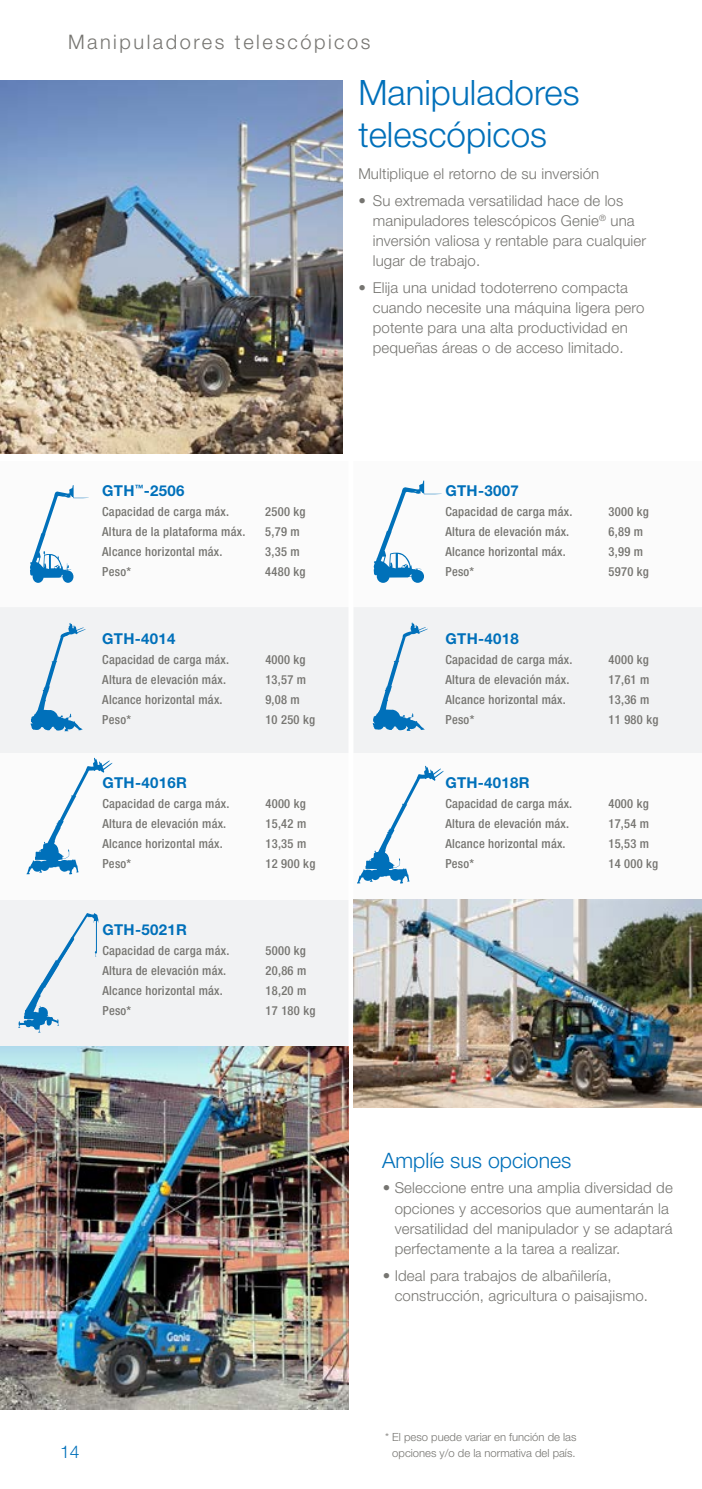
<style>
.page{position:relative;width:702px;height:1489px;background:#fff}
.page>*{position:absolute;margin:0;border:0;box-sizing:border-box;transform-origin:0 0}
.t1{font:300 35px/42px "Helvetica Neue LT Std";color:#0070ba}
.t2{font:300 21.25px "Helvetica Neue LT Std";color:#0070ba}
.t3{font:300 20px "Helvetica Neue LT Std";letter-spacing:.125em;color:#767571}
.t4{font:300 17.5px "Helvetica Neue LT Std";color:#0070ba}
.t5{font:300 15px/20px "Helvetica Neue LT Std";letter-spacing:.01em;color:#767571}
.t6{font:700 15px "Helvetica Neue LT Std";letter-spacing:.02em;color:#0070ba}
.t7{font:500 condensed 12.5px "Helvetica Neue LT Std";letter-spacing:.02em;color:#767571}
.t8{font:300 11.25px/16.2px "Helvetica Neue LT Std";color:#767571;text-align:center}
</style>
<div class="page">
<div style="left:0;top:461px;width:702px;height:146px;background:#fbfbfb"></div>
<div style="left:0;top:607px;width:702px;height:146px;background:#f1f2f3"></div>
<div style="left:0;top:899px;width:702px;height:147px;background:#f1f2f3"></div>
<div style="left:0;top:753px;width:702px;height:146px;background:#fbfbfb"></div>
<div style="left:348px;top:453px;width:5px;height:863px;background:#fff"></div>
<svg style="left:357px;top:765px;width:86px;height:118px"></svg>
<svg style="left:18px;top:913px;width:81px;height:119px"></svg>
<hr style="left:96px;top:915px;width:1px;height:36px;background:#0070ba">
<svg style="left:30px;top:485px;width:59px;height:98px"></svg>
<svg style="left:372px;top:622px;width:56px;height:109px"></svg>
<svg style="left:27px;top:757px;width:85px;height:117px"></svg>
<img style="left:0;top:80px;width:342px;height:373px">
<img style="left:353px;top:899px;width:349px;height:208px">
<svg style="left:30px;top:623px;width:56px;height:108px"></svg>
<svg style="left:373px;top:480px;width:68px;height:103px"></svg>
<img style="left:0;top:1046px;width:348px;height:363px">
<h3 class="t3" style="left:68px;top:30px;width:304px">Manipuladores telescópicos</h3>
<h1 class="t1" style="left:358px;top:71px;width:223px">Manipuladores telescópicos</h1>
<p class="t5" style="left:358px;top:163px;width:242px">Multiplique el retorno de su inversión</p>
<p class="t5" style="left:373px;top:190px;width:275px;text-indent:-14px">• Su extremada versatilidad hace de los manipuladores telescópicos Genie<sup>®</sup> una inversión valiosa y rentable para cualquier lugar de trabajo.</p>
<p class="t5" style="left:373px;top:277px;width:273px;text-indent:-14px">• Elija una unidad todoterreno compacta cuando necesite una máquina ligera pero potente para una alta productividad en pequeñas áreas o de acceso limitado.</p>
<p class="t6" style="left:102px;top:481px;width:84px">GTH<sup>™</sup>-2506</p>
<p class="t7" style="left:102px;top:504px;width:128px">Capacidad de carga máx.</p>
<p class="t7" style="left:265px;top:504px;width:42px">2500 kg</p>
<p class="t7" style="left:102px;top:524px;width:145px">Altura de la plataforma máx.</p>
<p class="t7" style="left:265px;top:524px;width:36px">5,79 m</p>
<p class="t7" style="left:102px;top:544px;width:122px">Alcance horizontal máx.</p>
<p class="t7" style="left:265px;top:544px;width:36px">3,35 m</p>
<p class="t7" style="left:102px;top:564px;width:30px">Peso*</p>
<p class="t7" style="left:265px;top:564px;width:42px">4480 kg</p>
<p class="t6" style="left:102px;top:629px;width:75px">GTH-4014</p>
<p class="t7" style="left:102px;top:652px;width:128px">Capacidad de carga máx.</p>
<p class="t7" style="left:265px;top:652px;width:42px">4000 kg</p>
<p class="t7" style="left:102px;top:672px;width:125px">Altura de elevación máx.</p>
<p class="t7" style="left:265px;top:672px;width:42px">13,57 m</p>
<p class="t7" style="left:102px;top:692px;width:122px">Alcance horizontal máx.</p>
<p class="t7" style="left:265px;top:692px;width:36px">9,08 m</p>
<p class="t7" style="left:102px;top:712px;width:30px">Peso*</p>
<p class="t7" style="left:265px;top:712px;width:51px">10 250 kg</p>
<p class="t6" style="left:102px;top:773px;width:86px">GTH-4016R</p>
<p class="t7" style="left:102px;top:795px;width:128px">Capacidad de carga máx.</p>
<p class="t7" style="left:265px;top:795px;width:42px">4000 kg</p>
<p class="t7" style="left:102px;top:815px;width:125px">Altura de elevación máx.</p>
<p class="t7" style="left:265px;top:815px;width:42px">15,42 m</p>
<p class="t7" style="left:102px;top:835px;width:122px">Alcance horizontal máx.</p>
<p class="t7" style="left:265px;top:835px;width:42px">13,35 m</p>
<p class="t7" style="left:102px;top:855px;width:30px">Peso*</p>
<p class="t7" style="left:265px;top:855px;width:51px">12 900 kg</p>
<p class="t6" style="left:102px;top:920px;width:86px">GTH-5021R</p>
<p class="t7" style="left:102px;top:942px;width:128px">Capacidad de carga máx.</p>
<p class="t7" style="left:265px;top:942px;width:42px">5000 kg</p>
<p class="t7" style="left:102px;top:962px;width:125px">Altura de elevación máx.</p>
<p class="t7" style="left:265px;top:962px;width:42px">20,86 m</p>
<p class="t7" style="left:102px;top:982px;width:122px">Alcance horizontal máx.</p>
<p class="t7" style="left:265px;top:982px;width:42px">18,20 m</p>
<p class="t7" style="left:102px;top:1002px;width:30px">Peso*</p>
<p class="t7" style="left:265px;top:1002px;width:51px">17 180 kg</p>
<h3 class="t4" style="left:60px;top:1441px;width:21px">14</h3>
<p class="t6" style="left:445px;top:481px;width:75px">GTH-3007</p>
<p class="t7" style="left:445px;top:504px;width:128px">Capacidad de carga máx.</p>
<p class="t7" style="left:608px;top:504px;width:42px">3000 kg</p>
<p class="t7" style="left:445px;top:524px;width:125px">Altura de elevación máx.</p>
<p class="t7" style="left:608px;top:524px;width:36px">6,89 m</p>
<p class="t7" style="left:445px;top:544px;width:122px">Alcance horizontal máx.</p>
<p class="t7" style="left:608px;top:544px;width:36px">3,99 m</p>
<p class="t7" style="left:445px;top:564px;width:30px">Peso*</p>
<p class="t7" style="left:608px;top:564px;width:42px">5970 kg</p>
<p class="t6" style="left:445px;top:629px;width:75px">GTH-4018</p>
<p class="t7" style="left:445px;top:652px;width:128px">Capacidad de carga máx.</p>
<p class="t7" style="left:608px;top:652px;width:42px">4000 kg</p>
<p class="t7" style="left:445px;top:672px;width:125px">Altura de elevación máx.</p>
<p class="t7" style="left:608px;top:672px;width:42px">17,61 m</p>
<p class="t7" style="left:445px;top:692px;width:122px">Alcance horizontal máx.</p>
<p class="t7" style="left:608px;top:692px;width:42px">13,36 m</p>
<p class="t7" style="left:445px;top:712px;width:30px">Peso*</p>
<p class="t7" style="left:608px;top:712px;width:51px">11 980 kg</p>
<p class="t6" style="left:445px;top:773px;width:86px">GTH-4018R</p>
<p class="t7" style="left:445px;top:796px;width:128px">Capacidad de carga máx.</p>
<p class="t7" style="left:608px;top:796px;width:42px">4000 kg</p>
<p class="t7" style="left:445px;top:816px;width:125px">Altura de elevación máx.</p>
<p class="t7" style="left:608px;top:816px;width:42px">17,54 m</p>
<p class="t7" style="left:445px;top:836px;width:122px">Alcance horizontal máx.</p>
<p class="t7" style="left:608px;top:836px;width:42px">15,53 m</p>
<p class="t7" style="left:445px;top:856px;width:30px">Peso*</p>
<p class="t7" style="left:608px;top:856px;width:51px">14 000 kg</p>
<h2 class="t2" style="left:382px;top:1147px;width:191px">Amplíe sus opciones</h2>
<p class="t5" style="left:394px;top:1177px;width:280px;text-indent:-12px">• Seleccione entre una amplia diversidad de opciones y accesorios que aumentarán la versatilidad del manipulador y se adaptará perfectamente a la tarea a realizar.</p>
<p class="t5" style="left:394px;top:1264px;width:255px;text-indent:-12px">• Ideal para trabajos de albañilería, construcción, agricultura o paisajismo.</p>
<p class="t8" style="left:385px;top:1428px;width:193px">* El peso puede variar en función de las opciones y/o de la normativa del país.</p>
</div>
